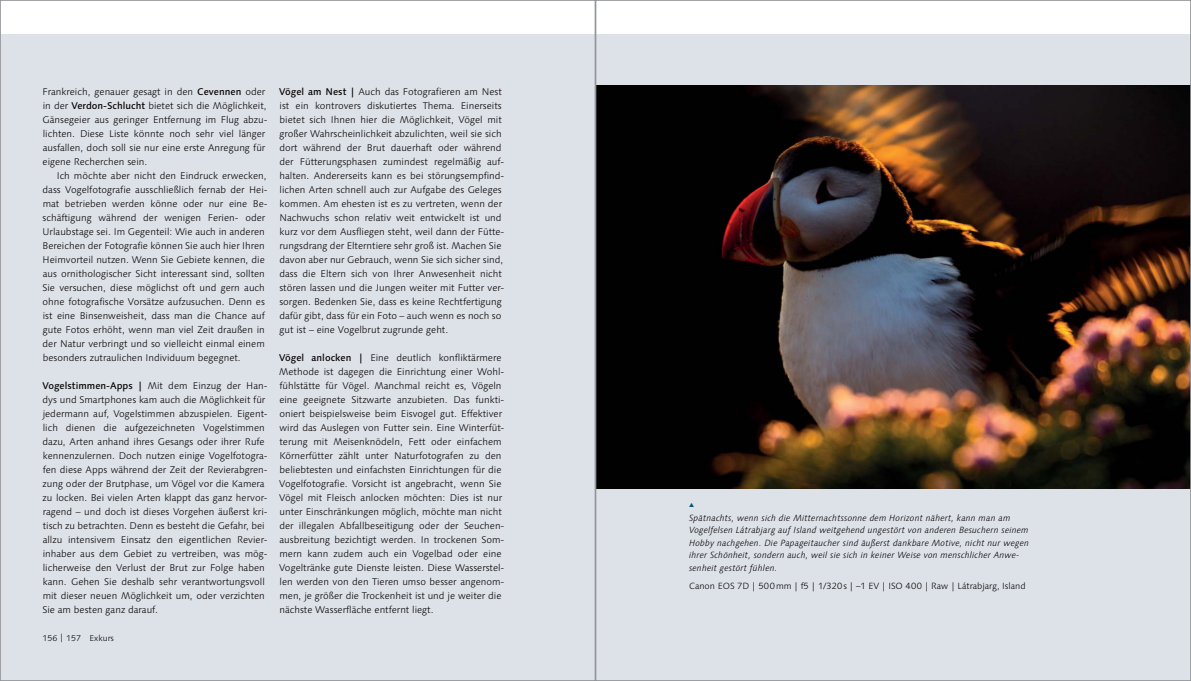
<style>
.page{position:relative;width:1191px;height:681px;background:#fff}
.page>*{position:absolute;margin:0;border:0;box-sizing:border-box;transform-origin:0 0}
.t1{font:300 9.8px/14px "Linotype Syntax";color:#040000}
.t2{font:italic 300 9px/12.5px "Linotype Syntax";letter-spacing:.01em;color:#040000}
.t3{font:300 9px "Linotype Syntax";color:#040000}
.t4{font:300 8.5px "Linotype Syntax";letter-spacing:.005em;color:#040000}
.t5{font:6px "European Pi X";color:#005576}
.s1{font-weight:500}
</style>
<div class="page">
<div style="left:0;top:0;width:595px;height:680px;background:#dde2e9"></div>
<img style="left:595px;top:0;width:596px;height:680px">
<p class="t1" style="left:42px;top:85px;width:227px">Frankreich, genauer gesagt in den <span class="s1">Cevennen</span> oder in der <span class="s1">Verdon-Schlucht</span> bietet sich die Möglichkeit, Gänsegeier aus geringer Entfernung im Flug abzu&shy;lichten. Diese Liste könnte noch sehr viel länger ausfallen, doch soll sie nur eine erste Anregung für eigene Recherchen sein.</p>
<p class="t1" style="left:42px;top:169px;width:227px;text-indent:14px">Ich möchte aber nicht den Eindruck erwecken, dass Vogelfotografie ausschließlich fernab der Hei&shy;mat betrieben werden könne oder nur eine Be&shy;schäftigung während der wenigen Ferien- oder Urlaubstage sei. Im Gegenteil: Wie auch in anderen Bereichen der Fotografie können Sie auch hier Ihren Heimvorteil nutzen. Wenn Sie Gebiete kennen, die aus ornithologischer Sicht interessant sind, sollten Sie versuchen, diese möglichst oft und gern auch ohne fotografische Vorsätze aufzusuchen. Denn es ist eine Binsenweisheit, dass man die Chance auf gute Fotos erhöht, wenn man viel Zeit draußen in der Natur verbringt und so vielleicht einmal einem besonders zutraulichen Individuum begegnet.</p>
<p class="t1" style="left:42px;top:379px;width:227px"><span class="s1">Vogelstimmen-Apps |</span> Mit dem Einzug der Han&shy;dys und Smartphones kam auch die Möglichkeit für jedermann auf, Vogelstimmen abzuspielen. Eigent&shy;lich dienen die aufgezeichneten Vogelstimmen dazu, Arten anhand ihres Gesangs oder ihrer Rufe kennenzulernen. Doch nutzen einige Vogelfotogra&shy;fen diese Apps während der Zeit der Revierabgren&shy;zung oder der Brutphase, um Vögel vor die Kamera zu locken. Bei vielen Arten klappt das ganz hervor&shy;ragend – und doch ist dieses Vorgehen äußerst kri&shy;tisch zu betrachten. Denn es besteht die Gefahr, bei allzu intensivem Einsatz den eigentlichen Revier&shy;inhaber aus dem Gebiet zu vertreiben, was mög&shy;licherweise den Verlust der Brut zur Folge haben kann. Gehen Sie deshalb sehr verantwortungsvoll mit dieser neuen Möglichkeit um, oder verzichten Sie am besten ganz darauf.</p>
<p class="t4" style="left:43px;top:634px;width:73px">156 | 157 Exkurs</p>
<p class="t1" style="left:279px;top:85px;width:227px"><span class="s1">Vögel am Nest |</span> Auch das Fotografieren am Nest ist ein kontrovers diskutiertes Thema. Einerseits bietet sich Ihnen hier die Möglichkeit, Vögel mit großer Wahrscheinlichkeit abzulichten, weil sie sich dort während der Brut dauerhaft oder während der Fütterungsphasen zumindest regelmäßig auf&shy;halten. Andererseits kann es bei störungsempfind&shy;lichen Arten schnell auch zur Aufgabe des Geleges kommen. Am ehesten ist es zu vertreten, wenn der Nachwuchs schon relativ weit entwickelt ist und kurz vor dem Ausfliegen steht, weil dann der Fütte&shy;rungsdrang der Elterntiere sehr groß ist. Machen Sie davon aber nur Gebrauch, wenn Sie sich sicher sind, dass die Eltern sich von Ihrer Anwesenheit nicht stören lassen und die Jungen weiter mit Futter ver&shy;sorgen. Bedenken Sie, dass es keine Rechtfertigung dafür gibt, dass für ein Foto – auch wenn es noch so gut ist – eine Vogelbrut zugrunde geht.</p>
<p class="t1" style="left:279px;top:351px;width:227px"><span class="s1">Vögel anlocken |</span> Eine deutlich konfliktärmere Methode ist dagegen die Einrichtung einer Wohl&shy;fühlstätte für Vögel. Manchmal reicht es, Vögeln eine geeignete Sitzwarte anzubieten. Das funkti&shy;oniert beispielsweise beim Eisvogel gut. Effektiver wird das Auslegen von Futter sein. Eine Winterfüt&shy;terung mit Meisenknödeln, Fett oder einfachem Körnerfütter zählt unter Naturfotografen zu den beliebtesten und einfachsten Einrichtungen für die Vogelfotografie. Vorsicht ist angebracht, wenn Sie Vögel mit Fleisch anlocken möchten: Dies ist nur unter Einschränkungen möglich, möchte man nicht der illegalen Abfallbeseitigung oder der Seuchen&shy;ausbreitung bezichtigt werden. In trockenen Som&shy;mern kann zudem auch ein Vogelbad oder eine Vogeltränke gute Dienste leisten. Diese Wasserstel&shy;len werden von den Tieren umso besser angenom&shy;men, je größer die Trockenheit ist und je weiter die nächste Wasserfläche entfernt liegt.</p>
<p class="t5" style="left:689px;top:501px;width:7px">G</p>
<p class="t2" style="left:689px;top:511px;width:341px">Spätnachts, wenn sich die Mitternachtssonne dem Horizont nähert, kann man am Vogelfelsen Látrabjarg auf Island weitgehend ungestört von anderen Besuchern seinem Hobby nachgehen. Die Papageitaucher sind äußerst dankbare Motive, nicht nur wegen ihrer Schönheit, sondern auch, weil sie sich in keiner Weise von menschlicher Anwe&shy;senheit gestört fühlen.</p>
<p class="t3" style="left:689px;top:581px;width:338px">Canon EOS 7D | 500 mm | f5 | 1/320 s | –1 EV | ISO 400 | Raw | Látrabjarg, Island</p>
</div>
